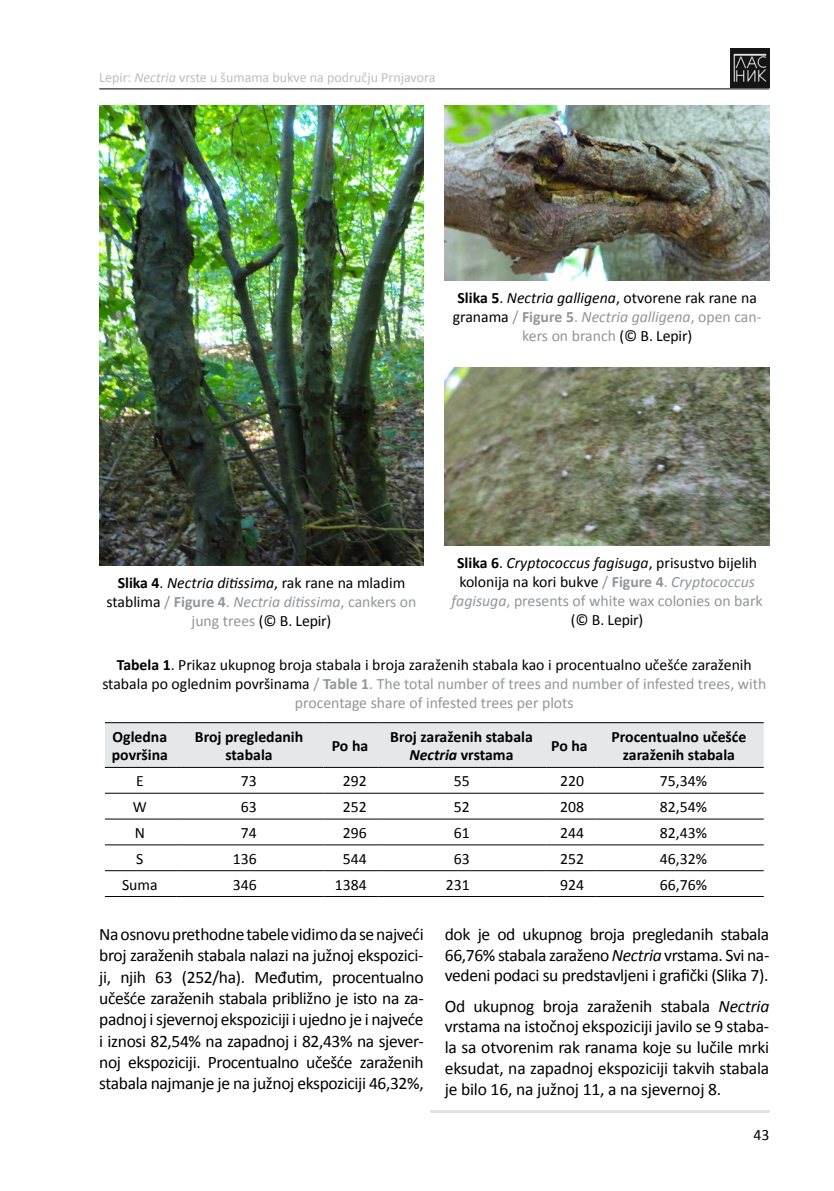
<style>
.page{position:relative;width:834px;height:1191px;background:#fff}
.page>*{position:absolute;margin:0;border:0;box-sizing:border-box;transform-origin:0 0}
.t1{font:17.5px/21.3px "Calibri";letter-spacing:-.02em;color:#000;text-align:justify}
.t2{font:15.75px/18.9px "Calibri";color:#000;text-align:center}
.t3{font:700 15.75px/18.9px "Calibri";color:#000;text-align:center}
.t4{font:14px "Calibri";color:#bcbec0}
.s1{font-style:italic}
.s2{font-weight:700}
.s3{color:#939598}
.s4{font-weight:700;color:#939598}
.s5{font-style:italic;color:#939598}
</style>
<div class="page">
<img style="left:730px;top:49px;width:39px;height:38px">
<hr style="left:99px;top:88px;width:670px;height:1px;background:#000">
<hr style="left:430px;top:1110px;width:339px;height:3px;background:#e1e2e3">
<img style="left:99px;top:106px;width:324px;height:460px">
<img style="left:445px;top:106px;width:324px;height:175px">
<img style="left:444px;top:367px;width:325px;height:179px">
<div style="left:105px;top:723px;width:658px;height:44px;background:#e6e7e8"></div>
<hr style="left:105px;top:722px;width:72px;height:1px;background:#000">
<hr style="left:177px;top:722px;width:146px;height:1px;background:#000">
<hr style="left:323px;top:722px;width:55px;height:1px;background:#000">
<hr style="left:378px;top:722px;width:168px;height:1px;background:#000">
<hr style="left:546px;top:722px;width:50px;height:1px;background:#000">
<hr style="left:596px;top:722px;width:167px;height:1px;background:#000">
<hr style="left:105px;top:767px;width:72px;height:1px;background:#000">
<hr style="left:177px;top:767px;width:146px;height:1px;background:#000">
<hr style="left:323px;top:767px;width:55px;height:1px;background:#000">
<hr style="left:378px;top:767px;width:168px;height:1px;background:#000">
<hr style="left:546px;top:767px;width:50px;height:1px;background:#000">
<hr style="left:596px;top:767px;width:167px;height:1px;background:#000">
<hr style="left:105px;top:793px;width:72px;height:1px;background:#000">
<hr style="left:177px;top:793px;width:146px;height:1px;background:#000">
<hr style="left:323px;top:793px;width:55px;height:1px;background:#000">
<hr style="left:378px;top:793px;width:168px;height:1px;background:#000">
<hr style="left:546px;top:793px;width:50px;height:1px;background:#000">
<hr style="left:596px;top:793px;width:167px;height:1px;background:#000">
<hr style="left:105px;top:818px;width:72px;height:1px;background:#000">
<hr style="left:177px;top:818px;width:146px;height:1px;background:#000">
<hr style="left:323px;top:818px;width:55px;height:1px;background:#000">
<hr style="left:378px;top:818px;width:168px;height:1px;background:#000">
<hr style="left:546px;top:818px;width:50px;height:1px;background:#000">
<hr style="left:596px;top:818px;width:167px;height:1px;background:#000">
<hr style="left:105px;top:844px;width:72px;height:1px;background:#000">
<hr style="left:177px;top:844px;width:146px;height:1px;background:#000">
<hr style="left:323px;top:844px;width:55px;height:1px;background:#000">
<hr style="left:378px;top:844px;width:168px;height:1px;background:#000">
<hr style="left:546px;top:844px;width:50px;height:1px;background:#000">
<hr style="left:596px;top:844px;width:167px;height:1px;background:#000">
<hr style="left:105px;top:870px;width:72px;height:1px;background:#000">
<hr style="left:177px;top:870px;width:146px;height:1px;background:#000">
<hr style="left:323px;top:870px;width:55px;height:1px;background:#000">
<hr style="left:378px;top:870px;width:168px;height:1px;background:#000">
<hr style="left:546px;top:870px;width:50px;height:1px;background:#000">
<hr style="left:596px;top:870px;width:167px;height:1px;background:#000">
<hr style="left:105px;top:896px;width:72px;height:1px;background:#000">
<hr style="left:177px;top:896px;width:146px;height:1px;background:#000">
<hr style="left:323px;top:896px;width:55px;height:1px;background:#000">
<hr style="left:378px;top:896px;width:168px;height:1px;background:#000">
<hr style="left:546px;top:896px;width:50px;height:1px;background:#000">
<hr style="left:596px;top:896px;width:167px;height:1px;background:#000">
<p class="t4" style="left:99px;top:68px;width:337px">Lepir: <span class="s1">Nectria</span> vrste u šumama bukve na području Prnjavora</p>
<p class="t2" style="left:452px;top:289px;width:310px"><span class="s2">Slika 5</span>. <span class="s1">Nectria galligena</span>, otvorene rak rane na granama <span class="s3">/</span> <span class="s4">Figure 5</span><span class="s3">.</span> <span class="s5">Nectria galligena</span><span class="s3">, open can&shy;kers on branch</span> (© B. Lepir)</p>
<p class="t2" style="left:451px;top:554px;width:312px"><span class="s2">Slika 6</span>. <span class="s1">Cryptococcus fagisuga</span>, prisustvo bijelih kolonija na kori bukve <span class="s3">/</span> <span class="s4">Figure 4</span><span class="s3">.</span> <span class="s5">Cryptococcus fagisuga</span><span class="s3">, presents of white wax colonies on bark </span>(© B. Lepir)</p>
<p class="t2" style="left:102px;top:655px;width:665px"><span class="s2">Tabela 1</span>. Prikaz ukupnog broja stabala i broja zaraženih stabala kao i procentualno učešće zaraženih stabala po oglednim površinama <span class="s3">/</span> <span class="s4">Table 1</span><span class="s3">. The total number of trees and number of infested trees, with procentage share of infested trees per plots</span></p>
<p class="t3" style="left:112px;top:727px;width:58px;text-align:left">Ogledna površina</p>
<p class="t3" style="left:195px;top:727px;width:110px">Broj pregledanih stabala</p>
<p class="t3" style="left:332px;top:736px;width:38px">Po ha</p>
<p class="t3" style="left:390px;top:727px;width:144px">Broj zaraženih stabala<br><span class="s1">Nectria</span> vrstama</p>
<p class="t3" style="left:551px;top:736px;width:38px">Po ha</p>
<p class="t3" style="left:611px;top:727px;width:136px">Procentualno učešće zaraženih stabala</p>
<p class="t2" style="left:136px;top:771px;width:9px">E</p>
<p class="t2" style="left:241px;top:771px;width:17px">73</p>
<p class="t2" style="left:343px;top:771px;width:25px">292</p>
<p class="t2" style="left:453px;top:771px;width:17px">55</p>
<p class="t2" style="left:560px;top:771px;width:25px">220</p>
<p class="t2" style="left:659px;top:771px;width:49px">75,34%</p>
<p class="t2" style="left:133px;top:797px;width:16px">W</p>
<p class="t2" style="left:241px;top:797px;width:17px">63</p>
<p class="t2" style="left:343px;top:797px;width:25px">252</p>
<p class="t2" style="left:453px;top:797px;width:17px">52</p>
<p class="t2" style="left:560px;top:797px;width:25px">208</p>
<p class="t2" style="left:659px;top:797px;width:49px">82,54%</p>
<p class="t2" style="left:135px;top:823px;width:12px">N</p>
<p class="t2" style="left:241px;top:823px;width:17px">74</p>
<p class="t2" style="left:343px;top:823px;width:25px">296</p>
<p class="t2" style="left:453px;top:823px;width:17px">61</p>
<p class="t2" style="left:560px;top:823px;width:25px">244</p>
<p class="t2" style="left:659px;top:823px;width:49px">82,43%</p>
<p class="t2" style="left:136px;top:849px;width:9px">S</p>
<p class="t2" style="left:233px;top:849px;width:25px">136</p>
<p class="t2" style="left:343px;top:849px;width:25px">544</p>
<p class="t2" style="left:453px;top:849px;width:17px">63</p>
<p class="t2" style="left:560px;top:849px;width:25px">252</p>
<p class="t2" style="left:659px;top:849px;width:49px">46,32%</p>
<p class="t2" style="left:122px;top:875px;width:37px">Suma</p>
<p class="t2" style="left:233px;top:875px;width:25px">346</p>
<p class="t2" style="left:335px;top:875px;width:33px">1384</p>
<p class="t2" style="left:445px;top:875px;width:25px">231</p>
<p class="t2" style="left:560px;top:875px;width:25px">924</p>
<p class="t2" style="left:659px;top:875px;width:49px">66,76%</p>
<p class="t2" style="left:106px;top:574px;width:311px"><span class="s2">Slika 4</span>. <span class="s1">Nectria ditissima</span>, rak rane na mladim stablima <span class="s3">/</span> <span class="s4">Figure 4</span><span class="s3">.</span> <span class="s5">Nectria ditissima</span><span class="s3">, cankers on jung trees</span> (© B. Lepir)</p>
<p class="t1" style="left:99px;top:923px;width:326px">Na osnovu prethodne tabele vidimo da se najveći broj zaraženih stabala nalazi na južnoj ekspozici&shy;ji, njih 63 (252/ha). Međutim, procentualno učešće zaraženih stabala približno je isto na za&shy;padnoj i sjevernoj ekspoziciji i ujedno je i najveće i iznosi 82,54% na zapadnoj i 82,43% na sjever&shy;noj ekspoziciji. Procentualno učešće zaraženih stabala najmanje je na južnoj ekspoziciji 46,32%,</p>
<p class="t1" style="left:444px;top:923px;width:326px;line-height:20.7px">dok je od ukupnog broja pregledanih stabala 66,76% stabala zaraženo <span class="s1">Nectria</span> vrstama. Svi na&shy;vedeni podaci su predstavljeni i grafički (Slika 7).</p>
<p class="t1" style="left:444px;top:995px;width:326px;line-height:20.7px">Od ukupnog broja zaraženih stabala <span class="s1">Nectria </span>vrstama na istočnoj ekspoziciji javilo se 9 staba&shy;la sa otvorenim rak ranama koje su lučile mrki eksudat, na zapadnoj ekspoziciji takvih stabala je bilo 16, na južnoj 11, a na sjevernoj 8.</p>
<p class="t2" style="left:753px;top:1125px;width:17px">43</p>
</div>
